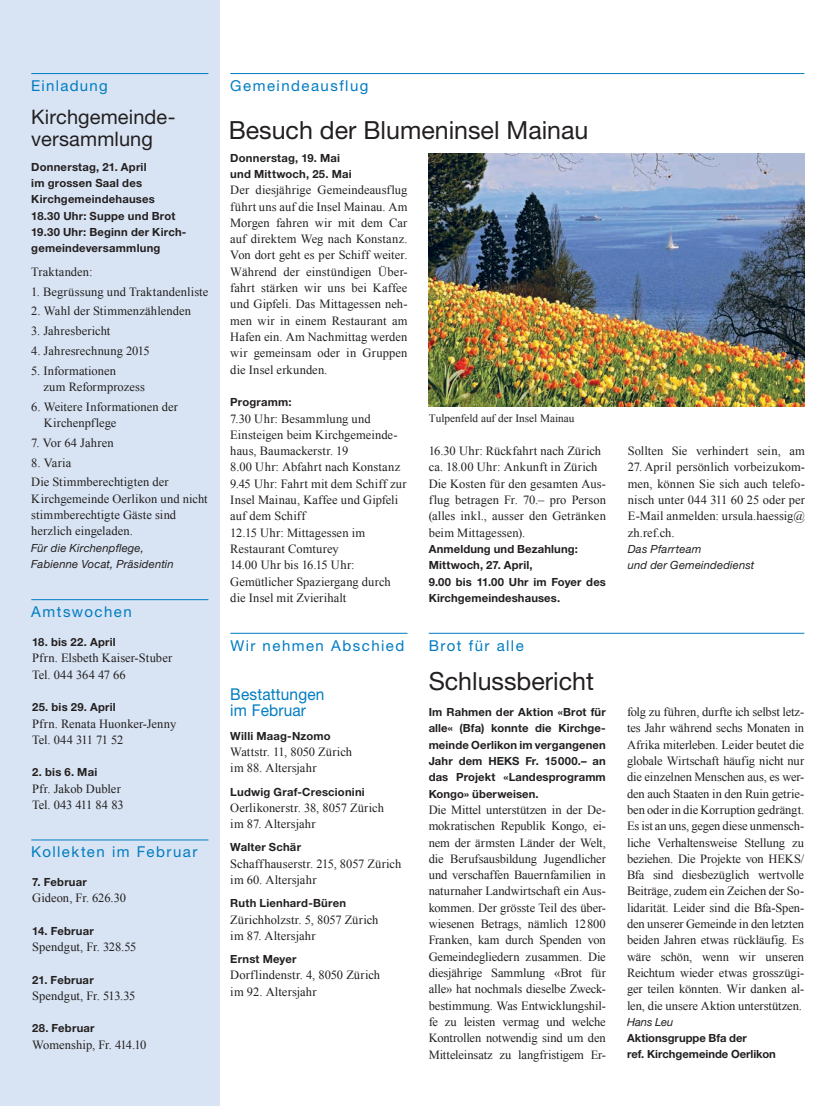
<style>
.page{position:relative;width:815px;height:1106px;background:#fff}
.page>*{position:absolute;margin:0;border:0;box-sizing:border-box;transform-origin:0 0}
.t1{font:25px "Helvetica Neue LT Std";color:#231f20}
.t2{font:20px/22.5px "Helvetica Neue LT Std";letter-spacing:.005em;color:#231f20}
.t3{font:16.25px/16.2px "Helvetica Neue LT Std";letter-spacing:.01em;color:#007cc2;scale:.95 1}
.t4{font:15px "Helvetica Neue LT Std";letter-spacing:.095em;color:#007cc2}
.t5{font:12.5px/16.2px "Times New Roman";letter-spacing:.005em;color:#231f20}
.t6{font:700 11.25px/16.2px "Helvetica Neue LT Std";letter-spacing:.015em;color:#231f20}
.t7{font:italic 11.25px/16.2px "Helvetica Neue LT Std";letter-spacing:.015em;color:#231f20}
.t8{font:11.25px "Times New Roman";color:#231f20}
</style>
<div class="page">
<div style="left:0;top:0;width:220px;height:1106px;background:#d8e4f3"></div>
<hr style="left:31px;top:73px;width:177px;height:1px;background:#007cc2">
<hr style="left:31px;top:599px;width:177px;height:1px;background:#007cc2">
<hr style="left:31px;top:839px;width:177px;height:1px;background:#007cc2">
<hr style="left:230px;top:73px;width:574px;height:1px;background:#007cc2">
<hr style="left:230px;top:633px;width:177px;height:1px;background:#007cc2">
<img style="left:429px;top:154px;width:375px;height:252px">
<hr style="left:429px;top:633px;width:375px;height:1px;background:#007cc2">
<p class="t4" style="left:31px;top:77px;width:78px">Einladung</p>
<h2 class="t2" style="left:31px;top:105px;width:146px">Kirchgemeinde&shy;versammlung</h2>
<p class="t6" style="left:31px;top:158px;width:156px">Donnerstag, 21. April<br>im grossen Saal des<br>Kirchgemeindehauses<br>18.30 Uhr: Suppe und Brot<br>19.30 Uhr: Beginn der Kirch&shy;gemeindeversammlung</p>
<p class="t5" style="left:31px;top:263px;width:63px">Traktanden:</p>
<p class="t5" style="left:31px;top:283px;width:179px">1. Begrüssung und Traktandenliste</p>
<p class="t5" style="left:31px;top:303px;width:161px">2. Wahl der Stimmenzählenden</p>
<p class="t5" style="left:31px;top:323px;width:81px">3. Jahresbericht</p>
<p class="t5" style="left:31px;top:342px;width:120px">4. Jahresrechnung 2015</p>
<p class="t5" style="left:43px;top:362px;width:103px;text-indent:-12px">5. Informationen<br>zum Reformprozess</p>
<p class="t5" style="left:44px;top:398px;width:136px;text-indent:-12px">6. Weitere Informationen der<br>Kirchenpflege</p>
<p class="t5" style="left:31px;top:434px;width:84px">7. Vor 64 Jahren</p>
<p class="t5" style="left:31px;top:452px;width:139px;line-height:19.8px">8. Varia<br>Die Stimmberechtigten der</p>
<p class="t5" style="left:31px;top:490px;width:178px">Kirchgemeinde Oerlikon und nicht stimmberechtigte Gäste sind herzlich eingeladen.</p>
<p class="t7" style="left:31px;top:539px;width:144px">Für die Kirchenpflege,<br>Fabienne Vocat, Präsidentin</p>
<p class="t4" style="left:31px;top:602px;width:102px">Amtswochen</p>
<p class="t6" style="left:32px;top:634px;width:85px">18. bis 22. April</p>
<p class="t5" style="left:32px;top:650px;width:142px">Pfrn. Elsbeth Kaiser-Stuber<br>Tel. 044 364 47 66</p>
<p class="t6" style="left:32px;top:699px;width:85px">25. bis 29. April</p>
<p class="t5" style="left:32px;top:715px;width:146px">Pfrn. Renata Huonker-Jenny<br>Tel. 044 311 71 52</p>
<p class="t6" style="left:32px;top:764px;width:67px">2. bis 6. Mai</p>
<p class="t5" style="left:32px;top:780px;width:93px">Pfr. Jakob Dubler<br>Tel. 043 411 84 83</p>
<p class="t4" style="left:31px;top:843px;width:168px">Kollekten im Februar</p>
<p class="t6" style="left:32px;top:873px;width:56px">7. Februar</p>
<p class="t5" style="left:32px;top:889px;width:95px">Gideon, Fr. 626.30</p>
<p class="t6" style="left:32px;top:922px;width:63px">14. Februar</p>
<p class="t5" style="left:32px;top:938px;width:106px">Spendgut, Fr. 328.55</p>
<p class="t6" style="left:32px;top:971px;width:63px">21. Februar</p>
<p class="t5" style="left:32px;top:987px;width:105px">Spendgut, Fr. 513.35</p>
<p class="t6" style="left:32px;top:1020px;width:64px">28. Februar</p>
<p class="t5" style="left:32px;top:1036px;width:116px">Womenship, Fr. 414.10</p>
<p class="t4" style="left:230px;top:77px;width:140px">Gemeindeausflug</p>
<h1 class="t1" style="left:229px;top:115px;width:361px">Besuch der Blumeninsel Mainau</h1>
<p class="t6" style="left:230px;top:149px;width:123px">Donnerstag, 19. Mai und Mittwoch, 25. Mai</p>
<p class="t5" style="left:230px;top:182px;width:179px;text-align:justify">Der diesjährige Gemeindeausflug führt uns auf die Insel Mainau. Am Morgen fahren wir mit dem Car auf direktem Weg nach Konstanz.<br>Von dort geht es per Schiff weiter.<br>Während der einstündigen Über&shy;fahrt stärken wir uns bei Kaffee und Gipfeli. Das Mittagessen neh&shy;men wir in einem Restaurant am Hafen ein. Am Nachmittag werden wir gemeinsam oder in Gruppen die Insel erkunden.</p>
<p class="t6" style="left:230px;top:394px;width:63px">Programm:</p>
<p class="t5" style="left:230px;top:410px;width:178px">7.30 Uhr: Besammlung und<br>Einsteigen beim Kirchgemeinde&shy;haus, Baumackerstr. 19<br>8.00 Uhr: Abfahrt nach Konstanz<br>9.45 Uhr: Fahrt mit dem Schiff zur<br>Insel Mainau, Kaffee und Gipfeli auf dem Schiff<br>12.15 Uhr: Mittagessen im<br>Restaurant Comturey<br>14.00 Uhr bis 16.15 Uhr:<br>Gemütlicher Spaziergang durch die Insel mit Zvierihalt</p>
<p class="t4" style="left:230px;top:636px;width:176px">Wir nehmen Abschied</p>
<h3 class="t3" style="left:230px;top:686px;width:101px">Bestattungen im Februar</h3>
<p class="t6" style="left:230px;top:727px;width:102px">Willi Maag-Nzomo</p>
<p class="t5" style="left:230px;top:743px;width:123px">Wattstr. 11, 8050 Zürich im 88. Altersjahr</p>
<p class="t6" style="left:230px;top:783px;width:136px">Ludwig Graf-Crescionini</p>
<p class="t5" style="left:230px;top:799px;width:155px">Oerlikonerstr. 38, 8057 Zürich im 87. Altersjahr</p>
<p class="t6" style="left:230px;top:839px;width:72px">Walter Schär</p>
<p class="t5" style="left:230px;top:855px;width:173px">Schaffhauserstr. 215, 8057 Zürich im 60. Altersjahr</p>
<p class="t6" style="left:230px;top:894px;width:117px">Ruth Lienhard-Büren</p>
<p class="t5" style="left:230px;top:911px;width:150px">Zürichholzstr. 5, 8057 Zürich im 87. Altersjahr</p>
<p class="t6" style="left:230px;top:950px;width:68px">Ernst Meyer</p>
<p class="t5" style="left:230px;top:966px;width:151px">Dorflindenstr. 4, 8050 Zürich im 92. Altersjahr</p>
<p class="t8" style="left:429px;top:410px;width:147px">Tulpenfeld auf der Insel Mainau</p>
<p class="t5" style="left:429px;top:442px;width:179px">16.30 Uhr: Rückfahrt nach Zürich ca. 18.00 Uhr: Ankunft in Zürich<br>Die Kosten für den gesamten Aus&shy;flug betragen Fr. 70.– pro Person (alles inkl., ausser den Getränken beim Mittagessen).</p>
<p class="t6" style="left:429px;top:540px;width:179px">Anmeldung und Bezahlung:<br>Mittwoch, 27. April,<br>9.00 bis 11.00 Uhr im Foyer des<br>Kirchgemeindeshauses.</p>
<p class="t4" style="left:429px;top:636px;width:96px">Brot für alle</p>
<h1 class="t1" style="left:429px;top:666px;width:167px">Schlussbericht</h1>
<p class="t6" style="left:429px;top:703px;width:179px;text-align:justify">Im Rahmen der Aktion «Brot für alle« (Bfa) konnte die Kirchge&shy;meinde Oerlikon im vergangenen Jahr dem HEKS Fr. 15000.– an das Projekt «Landesprogramm Kongo» überweisen.</p>
<p class="t5" style="left:429px;top:801px;width:179px;text-align:justify">Die Mittel unterstützen in der De&shy;mokratischen Republik Kongo, ei&shy;nem der ärmsten Länder der Welt, die Berufsausbildung Jugendlicher und verschaffen Bauernfamilien in naturnaher Landwirtschaft ein Aus&shy;kommen. Der grösste Teil des über&shy;wiesenen Betrags, nämlich 12800<br>Franken, kam durch Spenden von Gemeindegliedern zusammen. Die diesjährige Sammlung «Brot für alle» hat nochmals dieselbe Zweck&shy;bestimmung. Was Entwicklungshil&shy;fe zu leisten vermag und welche Kontrollen notwendig sind um den Mitteleinsatz zu langfristigem Er-</p>
<p class="t5" style="left:628px;top:442px;width:179px">Sollten Sie verhindert sein, am</p>
<p class="t5" style="left:628px;top:459px;width:179px;text-align:justify">27. April persönlich vorbeizukom&shy;men, können Sie sich auch telefo&shy;nisch unter 044 311 60 25 oder per E-Mail anmelden: ursula.haessig@ zh.ref.ch.</p>
<p class="t7" style="left:628px;top:540px;width:128px">Das Pfarrteam<br>und der Gemeindedienst</p>
<p class="t5" style="left:627px;top:703px;width:179px;text-align:justify">folg zu führen, durfte ich selbst letz&shy;tes Jahr während sechs Monaten in Afrika miterleben. Leider beutet die globale Wirtschaft häufig nicht nur die einzelnen Menschen aus, es wer&shy;den auch Staaten in den Ruin getrie&shy;ben oder in die Korruption gedrängt.<br>Es ist an uns, gegen diese unmensch&shy;liche Verhaltensweise Stellung zu beziehen. Die Projekte von HEKS/ Bfa sind diesbezüglich wertvolle Beiträge, zudem ein Zeichen der So&shy;lidarität. Leider sind die Bfa-Spen&shy;den unserer Gemeinde in den letzten beiden Jahren etwas rückläufig. Es wäre schön, wenn wir unseren Reichtum wieder etwas grosszügi&shy;ger teilen könnten. Wir danken al&shy;len, die unsere Aktion unterstützen.</p>
<p class="t7" style="left:627px;top:1013px;width:48px">Hans Leu</p>
<p class="t6" style="left:627px;top:1029px;width:150px">Aktionsgruppe Bfa der<br>ref. Kirchgemeinde Oerlikon</p>
</div>
